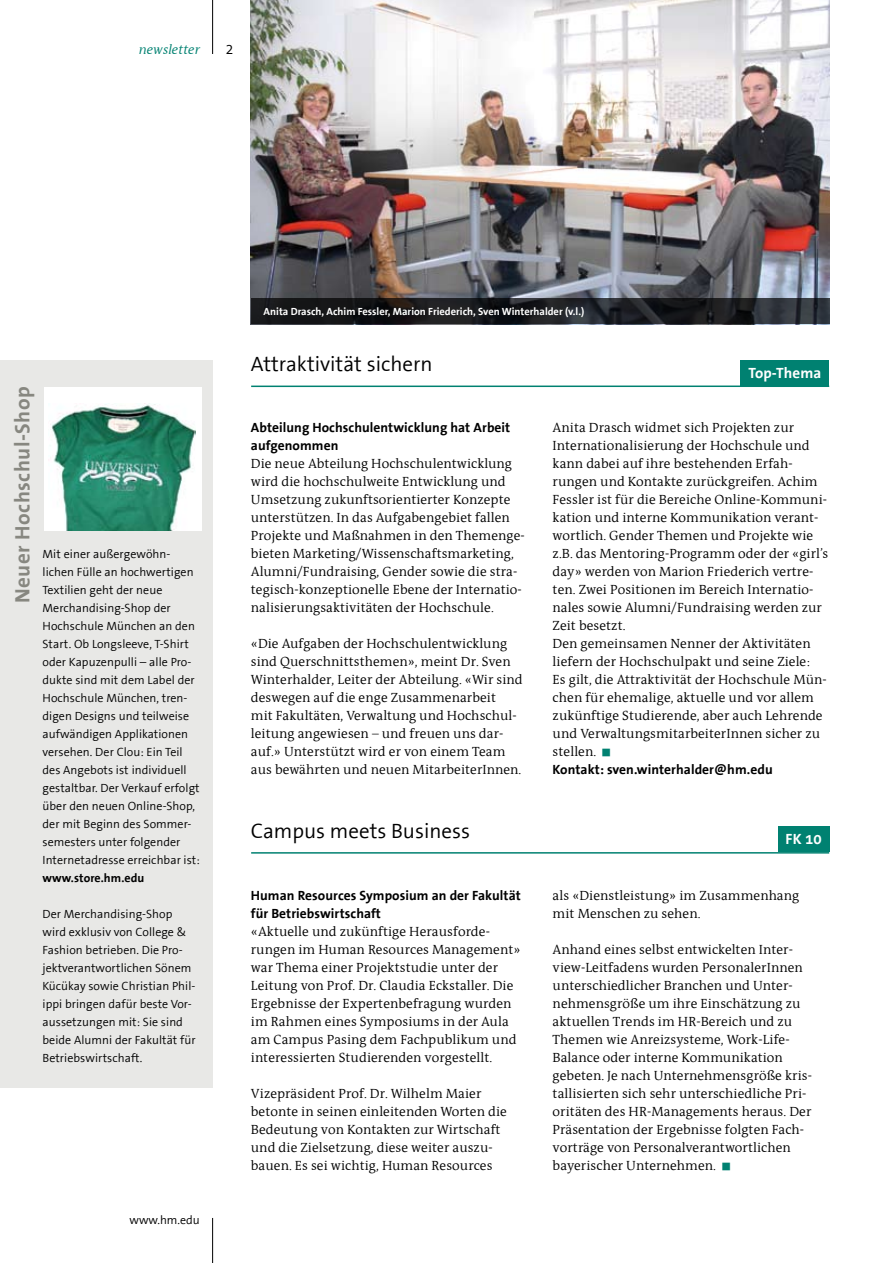
<style>
.page{position:relative;width:893px;height:1263px;background:#fff}
.page>*{position:absolute;margin:0;border:0;box-sizing:border-box;transform-origin:0 0}
.t1{font:21px "FHM The Sans";color:#000}
.t2{font:700 21px "FHM The Sans";letter-spacing:.025em;color:#878780}
.t3{font:700 15px "FHM The Sans";letter-spacing:.005em;color:#fff}
.t4{font:15px "FHM The Sans";color:#000}
.t5{font:13.5px/18px "FHM Antiqua";letter-spacing:.005em;color:#000}
.t6{font:700 13.5px/18px "FHM Antiqua";letter-spacing:.005em;color:#000}
.t7{font:italic 13.5px "FHM Antiqua";color:#008171}
.t8{font:12px/18px "FHM The Sans";letter-spacing:.005em;color:#000}
.t9{font:700 12px "FHM The Sans";letter-spacing:.005em;color:#000}
.t10{font:700 10.5px "FHM The Sans";color:#fff}
.s1{color:#008171}
.s2{font-weight:700}
</style>
<div class="page">
<hr style="left:212px;top:0;width:1px;height:54px;background:#000">
<hr style="left:212px;top:1218px;width:1px;height:45px;background:#000">
<hr style="left:251px;top:385px;width:578px;height:2px;background:#008171">
<div style="left:741px;top:360px;width:88px;height:26px;background:#008171"></div>
<div style="left:0;top:360px;width:213px;height:727px;background:#e8e8e6"></div>
<hr style="left:251px;top:852px;width:578px;height:2px;background:#008171">
<div style="left:778px;top:827px;width:51px;height:25px;background:#008171"></div>
<img style="left:251px;top:0;width:578px;height:298px">
<svg style="left:251px;top:298px;width:578px;height:26px;background:#1c1d21"></svg>
<div style="left:44px;top:387px;width:157px;height:143px;background:#fff"></div>
<img style="left:50px;top:403px;width:146px;height:127px">
<p class="t7" style="left:139px;top:42px;width:63px">newsletter</p>
<p class="t4" style="left:225px;top:41px;width:10px">2</p>
<h1 class="t2" style="left:11px;top:603px;width:219px;rotate:-90deg">Neuer Hochschul-Shop</h1>
<p class="t8" style="left:43px;top:545px;width:159px">Mit einer außergewöhn&shy;lichen Fülle an hochwertigen<br>Textilien geht der neue<br>Merchandising-Shop der<br>Hochschule München an den<br>Start. Ob Longsleeve, T-Shirt oder Kapuzenpulli – alle Pro&shy;dukte sind mit dem Label der<br>Hochschule München, tren&shy;digen Designs und teilweise aufwändigen Applikationen versehen. Der Clou: Ein Teil des Angebots ist individuell gestaltbar. Der Verkauf erfolgt über den neuen Online-Shop, der mit Beginn des Sommer&shy;semesters unter folgender<br>Internetadresse erreichbar ist:</p>
<p class="t9" style="left:43px;top:872px;width:103px">www.store.hm.edu</p>
<p class="t8" style="left:43px;top:905px;width:155px">Der Merchandising-Shop wird exklusiv von College &amp;<br>Fashion betrieben. Die Pro&shy;jektverantwortlichen Sönem<br>Kücükay sowie Christian Phil&shy;ippi bringen dafür beste Vor&shy;aussetzungen mit: Sie sind beide Alumni der Fakultät für<br>Betriebswirtschaft.</p>
<p class="t8" style="left:129px;top:1211px;width:72px">www.hm.edu</p>
<p class="t10" style="left:264px;top:306px;width:322px">Anita Drasch, Achim Fessler, Marion Friederich, Sven Winterhalder (v.l.)</p>
<h1 class="t1" style="left:251px;top:353px;width:183px">Attraktivität sichern</h1>
<p class="t3" style="left:749px;top:365px;width:74px">Top-Thema</p>
<p class="t6" style="left:251px;top:419px;width:261px">Abteilung Hochschulentwicklung hat Arbeit aufgenommen</p>
<p class="t5" style="left:251px;top:455px;width:275px">Die neue Abteilung Hochschulentwicklung wird die hochschulweite Entwicklung und Umsetzung zukunftsorientierter Konzepte unterstützen. In das Aufgabengebiet fallen Projekte und Maßnahmen in den Themenge&shy;bieten Marketing/Wissenschaftsmarketing, Alumni/Fundraising, Gender sowie die stra&shy;tegisch-konzeptionelle Ebene der Internatio&shy;nalisierungsaktivitäten der Hochschule.</p>
<p class="t5" style="left:251px;top:635px;width:273px">«Die Aufgaben der Hochschulentwicklung sind Querschnittsthemen», meint Dr. Sven Winterhalder, Leiter der Abteilung. «Wir sind deswegen auf die enge Zusammenarbeit<br>mit Fakultäten, Verwaltung und Hochschul&shy;leitung angewiesen – und freuen uns dar&shy;auf.» Unterstützt wird er von einem Team aus bewährten und neuen MitarbeiterInnen.</p>
<p class="t5" style="left:553px;top:419px;width:277px">Anita Drasch widmet sich Projekten zur Internationalisierung der Hochschule und kann dabei auf ihre bestehenden Erfah&shy;rungen und Kontakte zurückgreifen. Achim Fessler ist für die Bereiche Online-Kommuni&shy;kation und interne Kommunikation verant&shy;wortlich. Gender Themen und Projekte wie z.B. das Mentoring-Programm oder der «girl’s day» werden von Marion Friederich vertre&shy;ten. Zwei Positionen im Bereich Internatio&shy;nales sowie Alumni/Fundraising werden zur Zeit besetzt.<br>Den gemeinsamen Nenner der Aktivitäten liefern der Hochschulpakt und seine Ziele:<br>Es gilt, die Attraktivität der Hochschule Mün&shy;chen für ehemalige, aktuelle und vor allem zukünftige Studierende, aber auch Lehrende und VerwaltungsmitarbeiterInnen sicher zu stellen. <span class="s1">■<br></span><span class="s2">Kontakt: sven.winterhalder@hm.edu</span></p>
<h1 class="t1" style="left:251px;top:820px;width:221px">Campus meets Business</h1>
<p class="t3" style="left:786px;top:831px;width:37px">FK 10</p>
<p class="t6" style="left:251px;top:887px;width:271px">Human Resources Symposium an der Fakultät für Betriebswirtschaft</p>
<p class="t5" style="left:251px;top:923px;width:271px">«Aktuelle und zukünftige Herausforde&shy;rungen im Human Resources Management» war Thema einer Projektstudie unter der Leitung von Prof. Dr. Claudia Eckstaller. Die Ergebnisse der Expertenbefragung wurden im Rahmen eines Symposiums in der Aula am Campus Pasing dem Fachpublikum und interessierten Studierenden vorgestellt.</p>
<p class="t5" style="left:251px;top:1085px;width:258px">Vizepräsident Prof. Dr. Wilhelm Maier betonte in seinen einleitenden Worten die Bedeutung von Kontakten zur Wirtschaft und die Zielsetzung, diese weiter auszu&shy;bauen. Es sei wichtig, Human Resources</p>
<p class="t5" style="left:553px;top:887px;width:248px">als «Dienstleistung» im Zusammenhang mit Menschen zu sehen.</p>
<p class="t5" style="left:553px;top:941px;width:261px">Anhand eines selbst entwickelten Inter&shy;view-Leitfadens wurden PersonalerInnen unterschiedlicher Branchen und Unter&shy;nehmensgröße um ihre Einschätzung zu aktuellen Trends im HR-Bereich und zu Themen wie Anreizsysteme, Work-Life-Balance oder interne Kommunikation gebeten. Je nach Unternehmensgröße kris&shy;tallisierten sich sehr unterschiedliche Pri&shy;oritäten des HR-Managements heraus. Der Präsentation der Ergebnisse folgten Fach&shy;vorträge von Personalverantwortlichen bayerischer Unternehmen. <span class="s1">■</span></p>
</div>
